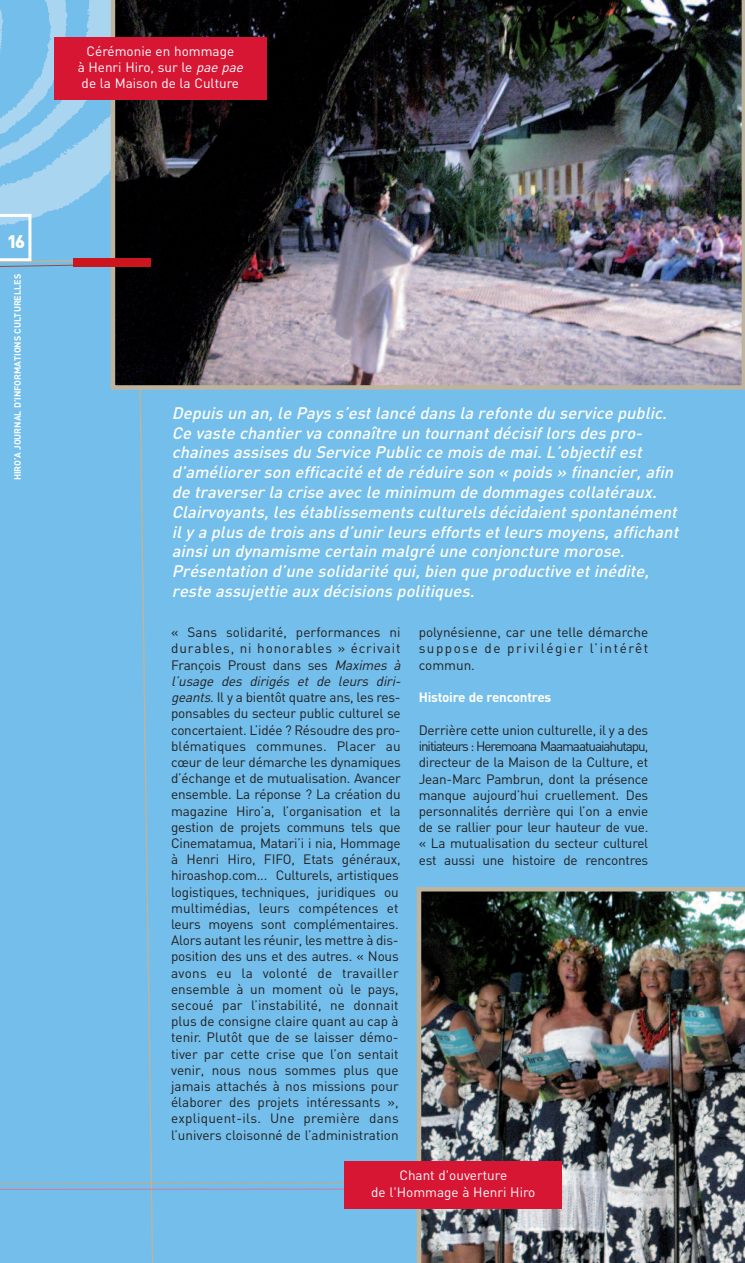
<style>
.page{position:relative;width:745px;height:1263px;background:#fff}
.page>*{position:absolute;margin:0;border:0;box-sizing:border-box;transform-origin:0 0}
.t1{font:900 18px "DIN";color:#fff}
.t2{font:italic 500 16.5px/19.8px "DIN";color:#fff}
.t3{font:13.5px/16.2px "DIN";letter-spacing:-.01em;color:#231f20;text-align:justify}
.t4{font:13.5px/16.2px "DIN";color:#fff;text-align:center}
.t5{font:700 13.5px "DIN";letter-spacing:-.015em;color:#fff}
.t6{font:700 9px "DIN";color:#fff}
.s1{font-style:italic}
</style>
<div class="page">
<div style="left:0;top:0;width:744px;height:1263px;background:#73beea"></div>
<img style="left:111px;top:0;width:633px;height:390px">
<img style="left:416px;top:887px;width:328px;height:376px">
<div style="left:74px;top:258px;width:77px;height:8px;background:#cd151d"></div>
<div style="left:54px;top:37px;width:213px;height:62px;background:#d71634"></div>
<div style="left:344px;top:1161px;width:217px;height:48px;background:#d71634"></div>
<p class="t4" style="left:78px;top:43px;width:170px">Cérémonie en hommage<br>à Henri Hiro, sur le <span class="s1">paepae </span>de la Maison de la Culture</p>
<h1 class="t1" style="left:7px;top:231px;width:20px">16</h1>
<p class="t6" style="left:12px;top:480px;width:208px;rotate:-90deg">HIRO’A JOURNAL D’INFORMATIONS CULTURELLES</p>
<p class="t2" style="left:172px;top:403px;width:511px">Depuis un an, le Pays s’est lancé dans la refonte du service public.<br>Ce vaste chantier va connaître un tournant décisif lors des pro&shy;chaines assises du Service Public ce mois de mai. L’objectif est d’améliorer son efficacité et de réduire son « poids » financier, afin de traverser la crise avec le minimum de dommages collatéraux.<br>Clairvoyants, les établissements culturels décidaient spontanément il y a plus de trois ans d’unir leurs efforts et leurs moyens, affichant ainsi un dynamisme certain malgré une conjoncture morose.<br>Présentation d’une solidarité qui, bien que productive et inédite, reste assujettie aux décisions politiques.</p>
<p class="t3" style="left:171px;top:624px;width:234px;text-align:left">« Sans solidarité, performances ni durables, ni honorables » écrivait François Proust dans ses <span class="s1">Maximes à l’usage des dirigés et de leurs diri&shy;geants</span>. Il y a bientôt quatre ans, les res&shy;ponsables du secteur public culturel se concertaient. L’idée ? Résoudre des pro&shy;blématiques communes. Placer au cœur de leur démarche les dynamiques d’échange et de mutualisation. Avancer ensemble. La réponse ? La création du magazine Hiro’a, l’organisation et la gestion de projets communs tels que Cinematamua, Matari’i i nia, Hommage à Henri Hiro, FIFO, Etats généraux, hiroashop.com... Culturels, artistiques logistiques, techniques, juridiques ou multimédias, leurs compétences et leurs moyens sont complémentaires.<br>Alors autant les réunir, les mettre à dis&shy;position des uns et des autres. « Nous avons eu la volonté de travailler ensemble à un moment où le pays, secoué par l’instabilité, ne donnait plus de consigne claire quant au cap à tenir. Plutôt que de se laisser démo&shy;tiver par cette crise que l’on sentait venir, nous nous sommes plus que jamais attachés à nos missions pour élaborer des projets intéressants », expliquent-ils. Une première dans l’univers cloisonné de l’administration</p>
<p class="t3" style="left:418px;top:624px;width:231px">polynésienne, car une telle démarche suppose de privilégier l’intérêt commun.</p>
<p class="t5" style="left:418px;top:690px;width:134px">Histoire de rencontres</p>
<p class="t3" style="left:418px;top:722px;width:231px">Derrière cette union culturelle, il y a des initiateurs : Heremoana Maamaatuaiahutapu, directeur de la Maison de la Culture, et Jean-Marc Pambrun, dont la présence manque aujourd’hui cruellement. Des personnalités derrière qui l’on a envie de se rallier pour leur hauteur de vue. « La mutualisation du secteur culturel est aussi une histoire de rencontres</p>
<p class="t4" style="left:371px;top:1167px;width:166px">Chant d'ouverture<br>de l'Hommage à Henri Hiro</p>
</div>
